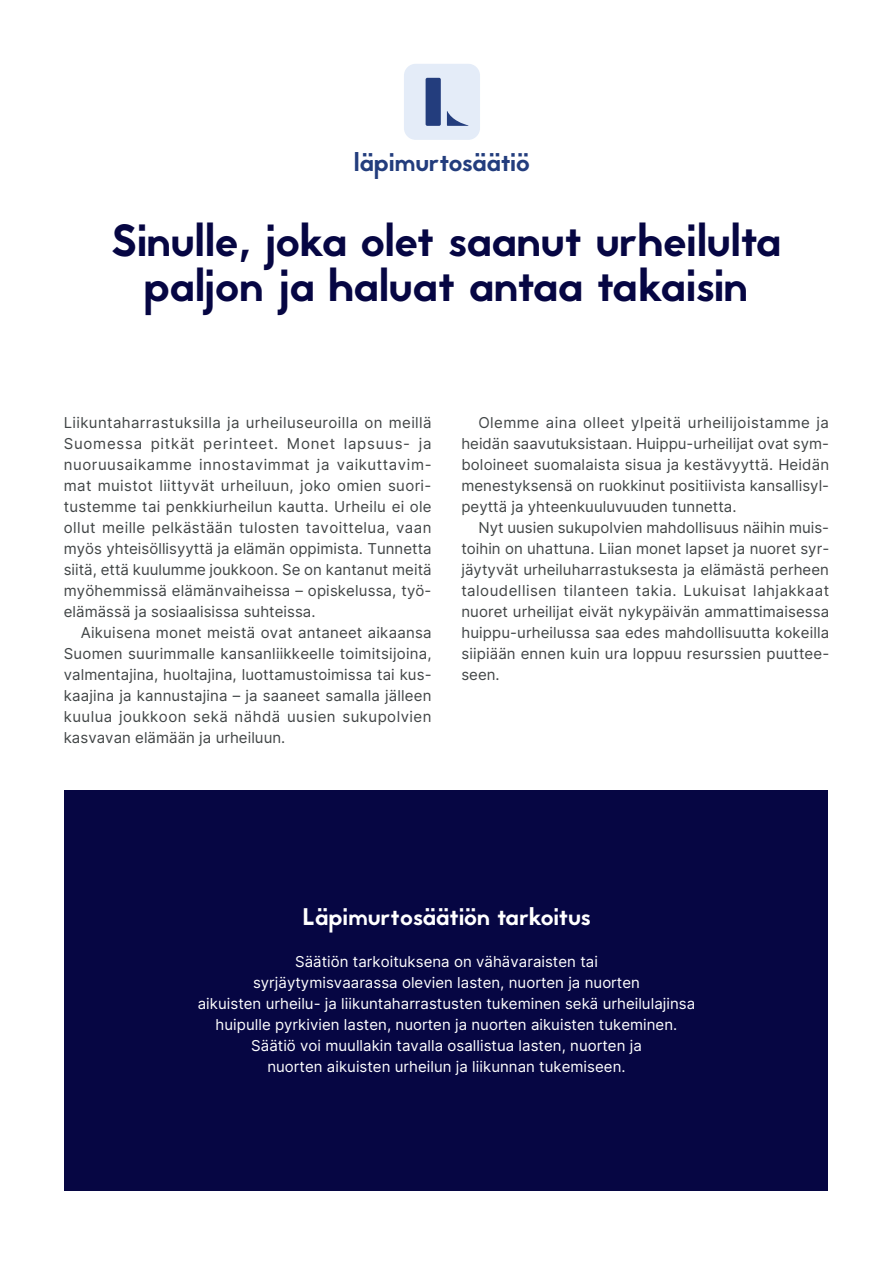
<style>
.page{position:relative;width:893px;height:1263px;background:#fff}
.page>*{position:absolute;margin:0;border:0;box-sizing:border-box;transform-origin:0 0}
.t1{font:45px/45px "Jaapokki";letter-spacing:.005em;color:#060643;text-align:center}
.t2{font:25.5px "Jaapokki";color:#233d7d}
.t3{font:24px "Jaapokki";letter-spacing:.005em;color:#fff}
.t4{font:15px/21px "Inter";letter-spacing:.005em;color:#414546;text-align:justify}
.t5{font:15px/21px "Inter";letter-spacing:.005em;color:#fff;text-align:center}
</style>
<div class="page">
<div style="left:65px;top:790px;width:763px;height:401px;background:#060643"></div>
<div style="left:404px;top:64px;width:76px;height:76px;background:#e4ecf8;border-radius:12px"></div>
<div style="left:426px;top:78px;width:15px;height:48px;background:#233d7d;border-radius:2px"></div>
<svg style="left:447px;top:111px;width:21px;height:15px"></svg>
<h2 class="t2" style="left:354px;top:144px;width:177px">läpimurtosäätiö</h2>
<h1 class="t1" style="left:110px;top:219px;width:672px">Sinulle, joka olet saanut urheilulta paljon ja haluat antaa takaisin</h1>
<p class="t4" style="left:64px;top:411px;width:369px">Liikuntaharrastuksilla ja urheiluseuroilla on meillä Suomessa pitkät perinteet. Monet lapsuus- ja nuoruusaikamme innostavimmat ja vaikuttavim&shy;mat muistot liittyvät urheiluun, joko omien suori&shy;tustemme tai penkkiurheilun kautta. Urheilu ei ole ollut meille pelkästään tulosten tavoittelua, vaan myös yhteisöllisyyttä ja elämän oppimista. Tunnetta siitä, että kuulumme joukkoon. Se on kantanut meitä myöhemmissä elämänvaiheissa – opiskelussa, työ&shy;elämässä ja sosiaalisissa suhteissa.</p>
<p class="t4" style="left:64px;top:621px;width:369px;text-indent:17px">Aikuisena monet meistä ovat antaneet aikaansa Suomen suurimmalle kansanliikkeelle toimitsijoina, valmentajina, huoltajina, luottamustoimissa tai kus&shy;kaajina ja kannustajina – ja saaneet samalla jälleen kuulua joukkoon sekä nähdä uusien sukupolvien kasvavan elämään ja urheiluun.</p>
<p class="t4" style="left:461px;top:411px;width:369px;text-indent:17px">Olemme aina olleet ylpeitä urheilijoistamme ja heidän saavutuksistaan. Huippu-urheilijat ovat sym&shy;boloineet suomalaista sisua ja kestävyyttä. Heidän menestyksensä on ruokkinut positiivista kansallisyl&shy;peyttä ja yhteenkuuluvuuden tunnetta.</p>
<p class="t4" style="left:461px;top:516px;width:369px;text-indent:17px">Nyt uusien sukupolvien mahdollisuus näihin muis&shy;toihin on uhattuna. Liian monet lapset ja nuoret syr&shy;jäytyvät urheiluharrastuksesta ja elämästä perheen taloudellisen tilanteen takia. Lukuisat lahjakkaat nuoret urheilijat eivät nykypäivän ammattimaisessa huippu-urheilussa saa edes mahdollisuutta kokeilla siipiään ennen kuin ura loppuu resurssien puuttee&shy;seen.</p>
<h3 class="t3" style="left:302px;top:900px;width:290px">Läpimurtosäätiön tarkoitus</h3>
<p class="t5" style="left:198px;top:950px;width:499px">Säätiön tarkoituksena on vähävaraisten tai<br>syrjäytymisvaarassa olevien lasten, nuorten ja nuorten<br>aikuisten urheilu- ja liikuntaharrastusten tukeminen sekä urheilulajinsa huipulle pyrkivien lasten, nuorten ja nuorten aikuisten tukeminen.<br>Säätiö voi muullakin tavalla osallistua lasten, nuorten ja<br>nuorten aikuisten urheilun ja liikunnan tukemiseen.</p>
</div>
